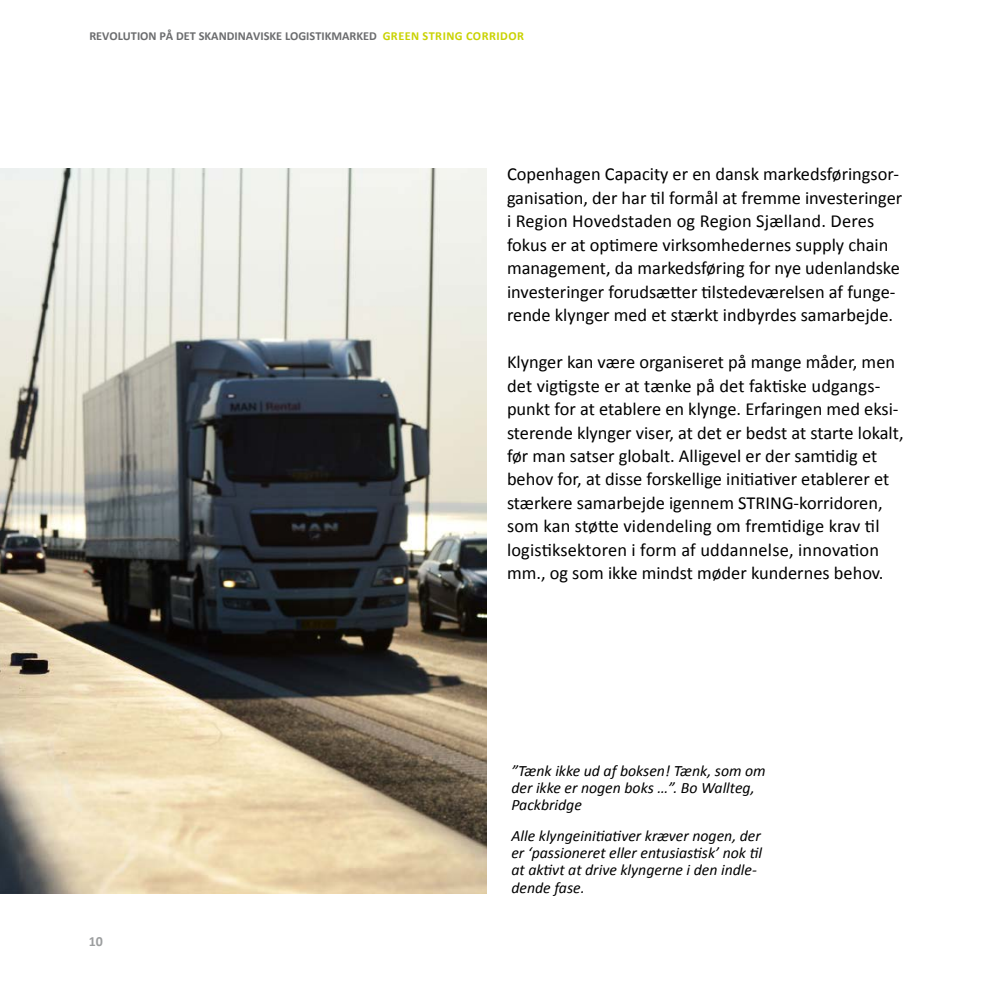
<style>
.page{position:relative;width:993px;height:993px;background:#fff}
.page>*{position:absolute;margin:0;border:0;box-sizing:border-box;transform-origin:0 0}
.t1{font:18.38px/23.4px "Calibri";color:#000}
.t2{font:italic 15.75px/17px "Calibri";color:#000}
.t3{font:700 14px "Calibri";color:#9c9e9f}
.t4{font:700 12.25px "Calibri";color:#6b6c6e}
.s1{color:#c9d200}
</style>
<div class="page">
<img style="left:0;top:169px;width:486px;height:724px">
<p class="t4" style="left:89px;top:28px;width:436px">REVOLUTION PÅ DET SKANDINAVISKE LOGISTIKMARKED <span class="s1">GREEN STRING CORRIDOR</span></p>
<p class="t1" style="left:507px;top:162px;width:397px">Copenhagen Capacity er en dansk markedsføringsor&shy;ganisation, der har til formål at fremme investeringer i Region Hovedstaden og Region Sjælland. Deres fokus er at optimere virksomhedernes supply chain management, da markedsføring for nye udenlandske investeringer forudsætter tilstedeværelsen af funge&shy;rende klynger med et stærkt indbyrdes samarbejde.</p>
<p class="t1" style="left:507px;top:350px;width:398px">Klynger kan være organiseret på mange måder, men det vigtigste er at tænke på det faktiske udgangs&shy;punkt for at etablere en klynge. Erfaringen med eksi&shy;sterende klynger viser, at det er bedst at starte lokalt, før man satser globalt. Alligevel er der samtidig et behov for, at disse forskellige initiativer etablerer et stærkere samarbejde igennem STRING-korridoren, som kan støtte videndeling om fremtidige krav til logistiksektoren i form af uddannelse, innovation mm., og som ikke mindst møder kundernes behov.</p>
<p class="t3" style="left:89px;top:932px;width:16px">10</p>
<p class="t2" style="left:511px;top:761px;width:256px">”Tænk ikke ud af boksen! Tænk, som om der ikke er nogen boks …”. Bo Wallteg,<br>Packbridge</p>
<p class="t2" style="left:511px;top:826px;width:252px">Alle klyngeinitiativer kræver nogen, der er ‘passioneret eller entusiastisk’ nok til at aktivt at drive klyngerne i den indle&shy;dende fase.</p>
</div>
